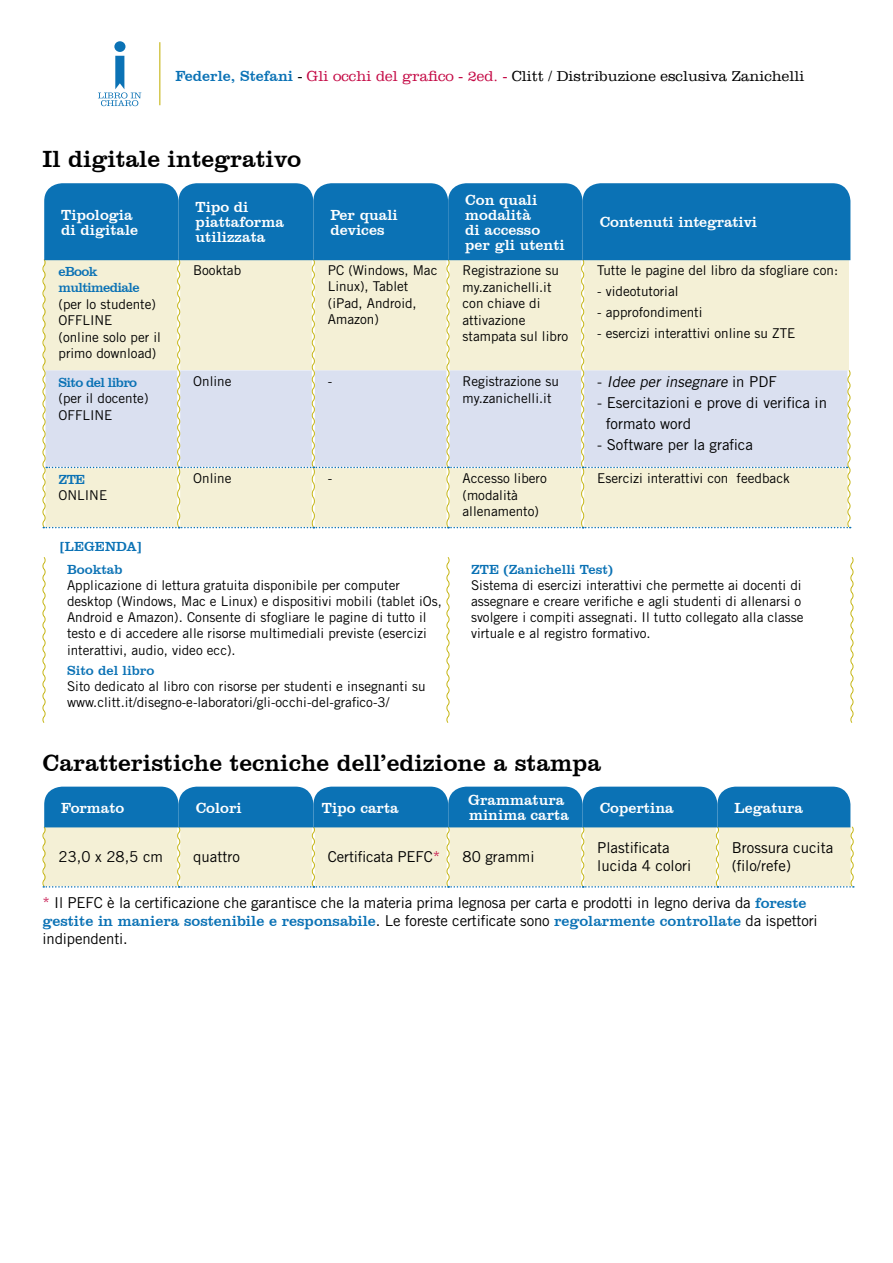
<style>
.page{position:relative;width:893px;height:1263px;background:#fff}
.page>*{position:absolute;margin:0;border:0;box-sizing:border-box;transform-origin:0 0}
.t1{font:24px "Clarendon BT";color:#000}
.t2{font:15px/18px "Trade Gothic LT Std";color:#000}
.t3{font:15px/15px "Clarendon BT";color:#fff}
.t4{font:15px "Clarendon BT";color:#0b72b5}
.t5{font:300 15px "Clarendon LT";color:#000}
.t6{font:italic 15px "Trade Gothic LT Std";color:#000}
.t7{font:13.5px/16.5px "Trade Gothic LT Std";color:#000}
.t8{font:13.5px/22.2px "Clarendon BT";color:#0b72b5}
.t9{font:13.5px/16.5px "Clarendon BT";letter-spacing:-.05em;color:#0b72b5}
.s1{font-family:"Clarendon BT";font-weight:400;color:#0b72b5}
.s2{color:#c40844}
.s3{font-style:normal}
.s4{font-family:"Clarendon BT";color:#0b72b5}
.s5{font-family:"Trade Gothic LT Std";color:#000}
</style>
<div class="page">
<hr style="left:159px;top:42px;width:1px;height:63px;background:#c6b616">
<div style="left:114px;top:41px;width:11px;height:11px;background:#0b72b5;border-radius:50%"></div>
<svg style="left:98px;top:56px;width:43px;height:50px"></svg>
<svg style="left:42px;top:557px;width:4px;height:166px"></svg>
<svg style="left:446px;top:557px;width:4px;height:166px"></svg>
<svg style="left:850px;top:557px;width:4px;height:166px"></svg>
<svg style="left:42px;top:183px;width:809px;height:345px;background:#b8cfd5"></svg>
<svg style="left:42px;top:787px;width:813px;height:101px;background:#98bec9"></svg>
<p class="t5" style="left:175px;top:67px;width:630px"><span class="s1">Federle, Stefani</span> - <span class="s2">Gli occhi del grafico - 2ed. -</span> Clitt / Distribuzione esclusiva Zanichelli</p>
<h1 class="t1" style="left:43px;top:144px;width:260px">Il digitale integrativo</h1>
<p class="t3" style="left:61px;top:207px;width:78px">Tipologia di digitale</p>
<p class="t3" style="left:196px;top:199px;width:90px">Tipo di piattaforma utilizzata</p>
<p class="t3" style="left:330px;top:207px;width:69px">Per quali devices</p>
<p class="t3" style="left:465px;top:192px;width:101px">Con quali modalità<br>di accesso per gli utenti</p>
<p class="t3" style="left:600px;top:214px;width:159px">Contenuti integrativi</p>
<p class="t9" style="left:59px;top:263px;width:83px">eBook multimediale</p>
<p class="t7" style="left:59px;top:295px;width:104px">(per lo studente)<br>OFFLINE<br>(online solo per il primo download)</p>
<p class="t9" style="left:59px;top:373px;width:80px">Sito del libro</p>
<p class="t7" style="left:59px;top:390px;width:91px">(per il docente)<br>OFFLINE</p>
<p class="t8" style="left:59px;top:468px;width:28px">ZTE</p>
<p class="t7" style="left:59px;top:487px;width:50px">ONLINE</p>
<p class="t7" style="left:193px;top:262px;width:50px">Booktab</p>
<p class="t7" style="left:328px;top:262px;width:111px">PC (Windows, Mac<br>Linux), Tablet (iPad, Android,<br>Amazon)</p>
<p class="t7" style="left:462px;top:262px;width:107px">Registrazione su my.zanichelli.it con chiave di attivazione stampata sul libro</p>
<p class="t7" style="left:597px;top:262px;width:242px">Tutte le pagine del libro da sfogliare con:</p>
<p class="t7" style="left:597px;top:283px;width:83px">- videotutorial</p>
<p class="t7" style="left:597px;top:304px;width:107px">- approfondimenti</p>
<p class="t7" style="left:597px;top:325px;width:200px">- esercizi interattivi online su ZTE</p>
<p class="t7" style="left:193px;top:373px;width:40px">Online</p>
<p class="t7" style="left:328px;top:373px;width:6px">-</p>
<p class="t7" style="left:462px;top:373px;width:98px">Registrazione su my.zanichelli.it</p>
<p class="t6" style="left:597px;top:373px;width:181px"><span class="s3">-</span> Idee per insegnare <span class="s3">i n P D F</span></p>
<p class="t2" style="left:606px;top:392px;width:223px;line-height:21px;text-indent:-9px">- Esercitazioni e prove di verifica in formato word</p>
<p class="t2" style="left:597px;top:436px;width:157px">- Software per la grafica</p>
<p class="t7" style="left:193px;top:470px;width:40px">Online</p>
<p class="t7" style="left:328px;top:470px;width:6px">-</p>
<p class="t7" style="left:462px;top:470px;width:86px">Accesso libero (modalità allenamento)</p>
<p class="t7" style="left:597px;top:470px;width:194px">Esercizi interattivi con feedback</p>
<p class="t8" style="left:67px;top:535px;width:76px;text-indent:-7px">[LEGENDA]<br>Booktab</p>
<p class="t7" style="left:67px;top:577px;width:376px">Applicazione di lettura gratuita disponibile per computer desktop (Windows, Mac e Linux) e dispositivi mobili (tablet iOs, Android e Amazon). Consente di sfogliare le pagine di tutto il testo e di accedere alle risorse multimediali previste (esercizi interattivi, audio, video ecc).</p>
<p class="t8" style="left:67px;top:659px;width:89px">Sito del libro</p>
<p class="t7" style="left:67px;top:678px;width:360px">Sito dedicato al libro con risorse per studenti e insegnanti su www.clitt.it/disegno-e-laboratori/gli-occhi-del-grafico-3/</p>
<p class="t8" style="left:471px;top:557px;width:144px">ZTE (Zanichelli Test)</p>
<p class="t7" style="left:471px;top:577px;width:334px">Sistema di esercizi interattivi che permette ai docenti di assegnare e creare verifiche e agli studenti di allenarsi o svolgere i compiti assegnati. Il tutto collegato alla classe virtuale e al registro formativo.</p>
<h1 class="t1" style="left:43px;top:748px;width:560px">Caratteristiche tecniche dell’edizione a stampa</h1>
<p class="t3" style="left:61px;top:800px;width:65px">Formato</p>
<p class="t3" style="left:196px;top:800px;width:48px">Colori</p>
<p class="t3" style="left:322px;top:800px;width:78px">Tipo carta</p>
<p class="t3" style="left:468px;top:792px;width:102px">Grammatura minima carta</p>
<p class="t3" style="left:600px;top:800px;width:76px">Copertina</p>
<p class="t3" style="left:734px;top:800px;width:70px">Legatura</p>
<p class="t2" style="left:59px;top:848px;width:106px">23,0 x 28,5 cm</p>
<p class="t2" style="left:193px;top:848px;width:48px">quattro</p>
<p class="t2" style="left:328px;top:848px;width:114px">Certificata PEFC<span class="s2">*</span></p>
<p class="t2" style="left:463px;top:848px;width:74px">80 grammi</p>
<p class="t2" style="left:597px;top:839px;width:96px">Plastificata lucida 4 colori</p>
<p class="t2" style="left:732px;top:839px;width:103px">Brossura cucita (filo/refe)</p>
<p class="t2" style="left:43px;top:893px;width:765px"><span class="s2">*</span> Il PEFC è la certificazione che garantisce che la materia prima legnosa per carta e prodotti in legno deriva da <span class="s4">foreste</span></p>
<p class="t4" style="left:43px;top:912px;width:777px">gestite in maniera sostenibile e responsabile<span class="s5">. Le foreste certificate sono</span> regolarmente controllate <span class="s5">da ispettori</span></p>
<p class="t2" style="left:43px;top:929px;width:87px">indipendenti.</p>
</div>
